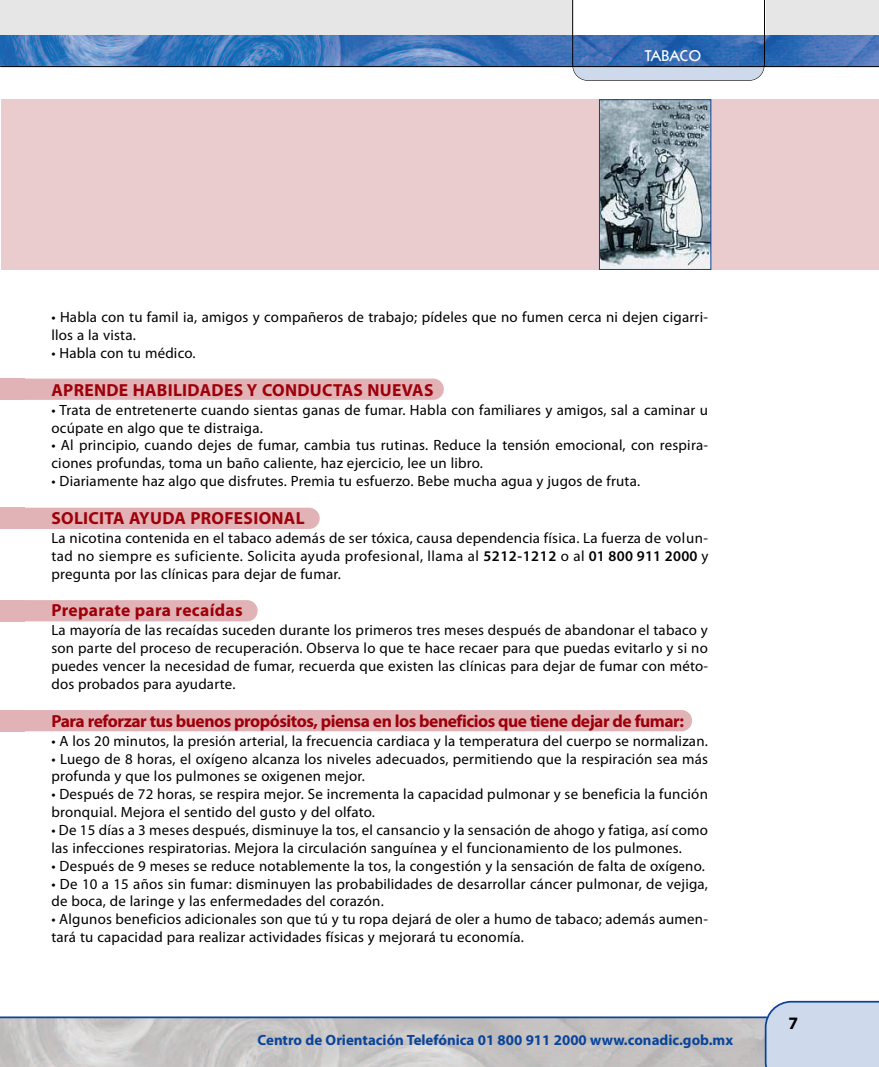
<style>
.page{position:relative;width:879px;height:1067px;background:#fff}
.page>*{position:absolute;margin:0;border:0;box-sizing:border-box;transform-origin:0 0}
.t1{font:700 17.5px "Myriad Pro";letter-spacing:.015em;color:#9e000a}
.t2{font:700 17.5px "Myriad Pro";letter-spacing:-.03em;color:#9e000a}
.t3{font:700 17.5px "Myriad Pro";color:#000}
.t4{font:500 15.75px "Itc Kabel";color:#fff}
.t5{font:14.88px/17.8px "Myriad Pro";letter-spacing:.015em;color:#000}
.t6{font:700 14.88px "Myriad Pro";color:#0b4499}
.s1{font-weight:600}
</style>
<div class="page">
<div style="left:10px;top:378px;width:433px;height:22px;background:#e2b3b6;border-radius:11px"></div>
<div style="left:0;top:378px;width:25px;height:22px;background:#e2b3b6"></div>
<div style="left:10px;top:507px;width:309px;height:22px;background:#e2b3b6;border-radius:11px"></div>
<div style="left:0;top:507px;width:25px;height:22px;background:#e2b3b6"></div>
<div style="left:10px;top:600px;width:247px;height:21px;background:#e2b3b6;border-radius:11px"></div>
<div style="left:0;top:600px;width:25px;height:21px;background:#e2b3b6"></div>
<div style="left:10px;top:710px;width:681px;height:21px;background:#e2b3b6;border-radius:11px"></div>
<div style="left:0;top:710px;width:25px;height:21px;background:#e2b3b6"></div>
<img style="left:0;top:1018px;width:764px;height:49px">
<div style="left:572px;top:44px;width:191px;height:36px;background:#cedaeb;border-radius:15px"></div>
<div style="left:572px;top:44px;width:192px;height:37px;border:1px solid #000;border-radius:15px"></div>
<div style="left:766px;top:0;width:112px;height:50px;background:#e6e6e6"></div>
<div style="left:0;top:0;width:572px;height:50px;background:#e6e6e6"></div>
<hr style="left:878px;top:35px;width:1px;height:32px;background:#9ab1d4">
<img style="left:1px;top:35px;width:877px;height:31px">
<hr style="left:0;top:66px;width:878px;height:1px;background:#000">
<hr style="left:572px;top:0;width:1px;height:67px;background:#000">
<hr style="left:763px;top:0;width:1px;height:67px;background:#000">
<svg style="left:764px;top:1000px;width:114px;height:67px;background:#c8d5e8"></svg>
<hr style="left:0;top:1016px;width:766px;height:2px;background:#0b4499">
<div style="left:1px;top:99px;width:877px;height:171px;background:#ebccce"></div>
<img style="left:600px;top:101px;width:109px;height:167px">
<div style="left:598px;top:99px;width:113px;height:171px;border:1px solid #0b4499"></div>
<p class="t4" style="left:644px;top:50px;width:58px">TABACO</p>
<p class="t5" style="left:51px;top:309px;width:657px">• Habla con tu famil ia, amigos y compañeros de trabajo; pídeles que no fumen cerca ni dejen cigarri&shy;llos a la vista.</p>
<p class="t5" style="left:51px;top:345px;width:146px">• Habla con tu médico.</p>
<p class="t1" style="left:51px;top:383px;width:383px">APRENDE HABILIDADES Y CONDUCTAS NUEVAS</p>
<p class="t5" style="left:51px;top:402px;width:657px">• Trata de entretenerte cuando sientas ganas de fumar. Habla con familiares y amigos, sal a caminar u ocúpate en algo que te distraiga.</p>
<p class="t5" style="left:51px;top:438px;width:657px">• Al principio, cuando dejes de fumar, cambia tus rutinas. Reduce la tensión emocional, con respira&shy;ciones profundas, toma un baño caliente, haz ejercicio, lee un libro.</p>
<p class="t5" style="left:51px;top:473px;width:590px">• Diariamente haz algo que disfrutes. Premia tu esfuerzo. Bebe mucha agua y jugos de fruta.</p>
<p class="t1" style="left:51px;top:511px;width:254px">SOLICITA AYUDA PROFESIONAL</p>
<p class="t5" style="left:51px;top:530px;width:658px;text-align:justify">La nicotina contenida en el tabaco además de ser tóxica, causa dependencia física. La fuerza de volun&shy;tad no siempre es suficiente. Solicita ayuda profesional, llama al <span class="s1">5212-1212</span> o al <span class="s1">01 800 911 2000</span> y pregunta por las clínicas para dejar de fumar.</p>
<p class="t1" style="left:51px;top:604px;width:193px">Preparate para recaídas</p>
<p class="t5" style="left:51px;top:622px;width:657px;text-align:justify">La mayoría de las recaídas suceden durante los primeros tres meses después de abandonar el tabaco y son parte del proceso de recuperación. Observa lo que te hace recaer para que puedas evitarlo y si no puedes vencer la necesidad de fumar, recuerda que existen las clínicas para dejar de fumar con méto&shy;dos probados para ayudarte.</p>
<p class="t2" style="left:51px;top:714px;width:633px">Para reforzar tus buenos propósitos, piensa en los beneficios que tiene dejar de fumar:</p>
<p class="t5" style="left:51px;top:733px;width:657px">• A los 20 minutos, la presión arterial, la frecuencia cardiaca y la temperatura del cuerpo se normalizan.</p>
<p class="t5" style="left:51px;top:750px;width:658px">• Luego de 8 horas, el oxígeno alcanza los niveles adecuados, permitiendo que la respiración sea más profunda y que los pulmones se oxigenen mejor.</p>
<p class="t5" style="left:51px;top:786px;width:657px">• Después de 72 horas, se respira mejor. Se incrementa la capacidad pulmonar y se beneficia la función bronquial. Mejora el sentido del gusto y del olfato.</p>
<p class="t5" style="left:51px;top:822px;width:657px">• De 15 días a 3 meses después, disminuye la tos, el cansancio y la sensación de ahogo y fatiga, así como las infecciones respiratorias. Mejora la circulación sanguínea y el funcionamiento de los pulmones.</p>
<p class="t5" style="left:51px;top:858px;width:654px">• Después de 9 meses se reduce notablemente la tos, la congestión y la sensación de falta de oxígeno.</p>
<p class="t5" style="left:51px;top:875px;width:657px">• De 10 a 15 años sin fumar: disminuyen las probabilidades de desarrollar cáncer pulmonar, de vejiga, de boca, de laringe y las enfermedades del corazón.</p>
<p class="t5" style="left:51px;top:911px;width:657px">• Algunos beneficios adicionales son que tú y tu ropa dejará de oler a humo de tabaco; además aumen&shy;tará tu capacidad para realizar actividades físicas y mejorará tu economía.</p>
<p class="t6" style="left:257px;top:1034px;width:477px">Centro de Orientación Telefónica 01 800 911 2000 www.conadic.gob.mx</p>
<p class="t3" style="left:788px;top:1016px;width:11px">7</p>
</div>
